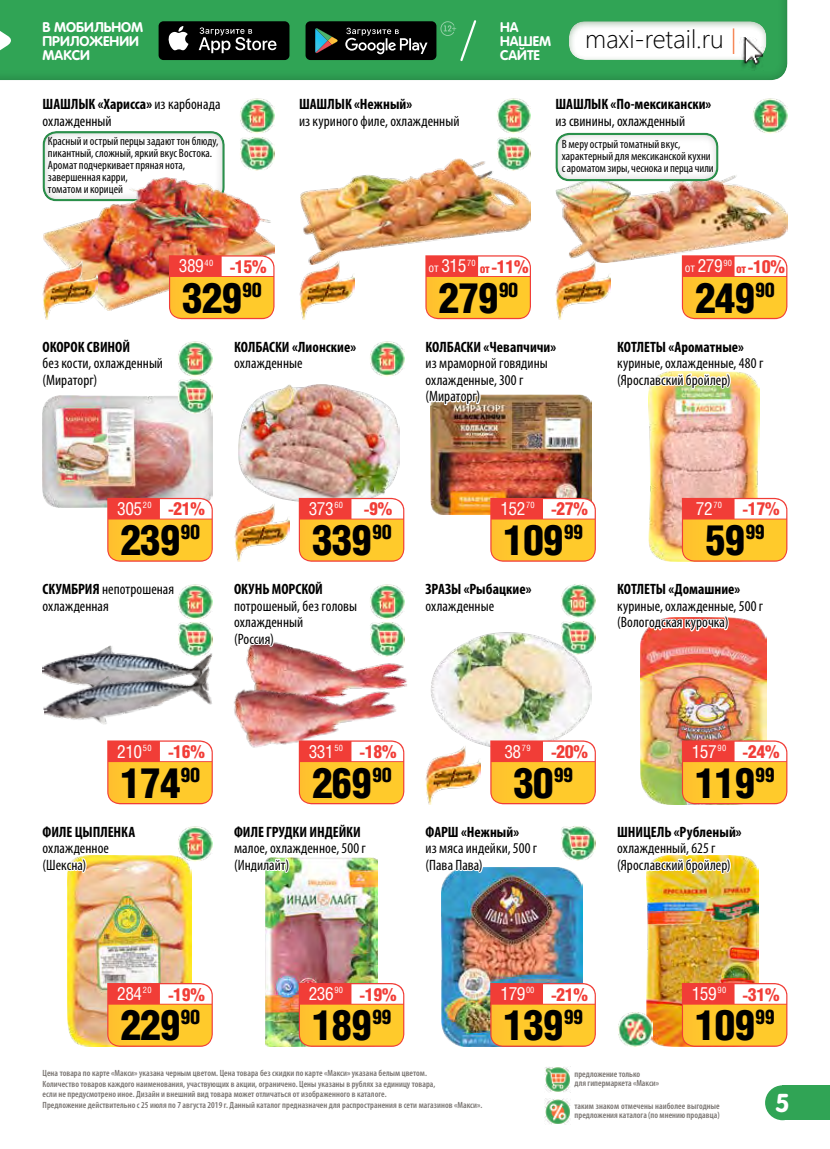
<style>
.page{position:relative;width:830px;height:1149px;background:#fff}
.page>*{position:absolute;margin:0;border:0;box-sizing:border-box;transform-origin:0 0}
.t1{font:900 42px "Helios Cond";letter-spacing:-.03em;color:#000}
.t2{font:300 25.5px "Segoe UI";color:#000}
.t3{font:700 25.5px "Rotonda C";color:#fff}
.t4{font:900 18px "Helios Cond";letter-spacing:-.02em;color:#f13d37}
.t5{font:18px "Helios Cond C";color:#fff}
.t6{font:condensed 15px/16.5px "Myriad Pro";letter-spacing:.005em;color:#000}
.t7{font:700 condensed 15px "Myriad Pro";color:#000}
.t8{font:700 13.8px/14px "Rotonda C";color:#fff}
.t9{font:condensed 12px/12px "Myriad Pro";color:#000}
.t10{font:600 condensed 9px/10.5px "Myriad Pro";letter-spacing:.005em;color:#787370}
.s1{color:#f57238}
.s2{font-weight:700}
.s3{font-family:"Helios Cond C";font-weight:400;font-size:12px}
.s4{font-family:"Helios Cond C";font-weight:400;color:#fff}
.s5{font-family:"Helios Cond C";font-weight:400;font-size:12px;color:#fff}
.s6{font-size:12px}
.s7{font-size:12px;color:#f13d37}
.s8{font-family:"Helios Cond";font-weight:900;color:#f13d37}
</style>
<div class="page">
<div style="left:782px;top:1084px;width:47px;height:35px;background:#30a455"></div>
<div style="left:0;top:0;width:799px;height:90px;background:#000;opacity:.3"></div>
<div style="left:158px;top:21px;width:131px;height:39px;background:#000;border-radius:5px"></div>
<svg style="left:168px;top:26px;width:20px;height:24px"></svg>
<svg style="left:198px;top:27px;width:78px;height:26px"></svg>
<div style="left:554px;top:11px;width:223px;height:51px;background:#346e39;opacity:.5"></div>
<img style="left:739px;top:38px;width:23px;height:32px">
<svg style="left:0;top:24px;width:15px;height:33px"></svg>
<img style="left:43px;top:176px;width:231px;height:79px">
<img style="left:648px;top:397px;width:111px;height:40px">
<img style="left:555px;top:175px;width:212px;height:88px">
<img style="left:646px;top:881px;width:111px;height:101px">
<img style="left:240px;top:98px;width:34px;height:36px">
<img style="left:240px;top:137px;width:34px;height:34px">
<svg style="left:41px;top:62px;width:181px;height:77px"></svg>
<img style="left:300px;top:158px;width:230px;height:97px">
<img style="left:497px;top:98px;width:33px;height:36px">
<img style="left:496px;top:137px;width:34px;height:34px">
<svg style="left:297px;top:18px;width:180px;height:72px"></svg>
<img style="left:753px;top:98px;width:34px;height:36px">
<img style="left:558px;top:261px;width:52px;height:58px">
<svg style="left:553px;top:0;width:160px;height:90px"></svg>
<img style="left:68px;top:874px;width:124px;height:172px">
<svg style="left:107px;top:982px;width:106px;height:64px;background:#fbb451"></svg>
<img style="left:265px;top:882px;width:112px;height:164px">
<svg style="left:298px;top:982px;width:106px;height:64px;background:#f9b250"></svg>
<img style="left:441px;top:874px;width:140px;height:172px">
<svg style="left:490px;top:982px;width:297px;height:143px"></svg>
<img style="left:64px;top:645px;width:148px;height:14px">
<img style="left:42px;top:659px;width:170px;height:66px">
<svg style="left:67px;top:740px;width:146px;height:134px"></svg>
<img style="left:178px;top:627px;width:35px;height:29px">
<img style="left:234px;top:635px;width:173px;height:147px">
<svg style="left:234px;top:740px;width:170px;height:142px"></svg>
<img style="left:43px;top:410px;width:170px;height:87px">
<svg style="left:44px;top:497px;width:169px;height:130px"></svg>
<img style="left:178px;top:410px;width:35px;height:3px">
<img style="left:640px;top:651px;width:125px;height:89px">
<img style="left:640px;top:740px;width:147px;height:141px">
<img style="left:615px;top:195px;width:172px;height:202px">
<svg style="left:640px;top:437px;width:147px;height:214px"></svg>
<img style="left:430px;top:394px;width:161px;height:103px">
<svg style="left:425px;top:255px;width:133px;height:171px"></svg>
<img style="left:238px;top:391px;width:162px;height:106px">
<img style="left:370px;top:341px;width:34px;height:35px">
<img style="left:42px;top:255px;width:316px;height:155px">
<img style="left:234px;top:497px;width:170px;height:163px">
<img style="left:431px;top:632px;width:160px;height:108px">
<img style="left:560px;top:621px;width:35px;height:33px">
<svg style="left:430px;top:497px;width:165px;height:121px"></svg>
<svg style="left:425px;top:740px;width:170px;height:134px"></svg>
<div style="left:540px;top:122px;width:191px;height:60px;background:#000;opacity:.3"></div>
<img style="left:617px;top:1011px;width:34px;height:35px">
<h3 class="t8" style="left:500px;top:20px;width:52px">НА<br>НАШЕМ<br>САЙТЕ</h3>
<h3 class="t8" style="left:43px;top:20px;width:102px">В МОБИЛЬНОМ<br>ПРИЛОЖЕНИИ<br>МАКСИ</h3>
<h2 class="t2" style="left:584px;top:18px;width:153px">maxi-retail.ru <span class="s1">|</span></h2>
<h3 class="t6" style="left:43px;top:96px;width:179px"><span class="s2">ШАШЛЫК «Харисса»</span> из карбонада охлажденный</h3>
<h3 class="t7" style="left:299px;top:95px;width:115px">ШАШЛЫК «Нежный»</h3>
<h3 class="t6" style="left:299px;top:112px;width:162px">из куриного филе, охлажденный</h3>
<h3 class="t7" style="left:555px;top:95px;width:157px">ШАШЛЫК «По-мексикански»</h3>
<h3 class="t6" style="left:555px;top:112px;width:131px">из свинины, охлажденный</h3>
<h3 class="t9" style="left:48px;top:135px;width:172px">Красный и острый перцы задают тон блюду, пикантный, сложный, яркий вкус Востока.<br>Аромат подчеркивает пряная нота, завершенная карри,<br>томатом и корицей</h3>
<h3 class="t9" style="left:561px;top:138px;width:153px">В меру острый томатный вкус, характерный для мексиканской кухни с ароматом зиры, чеснока и перца чили</h3>
<h3 class="t4" style="left:178px;top:256px;width:90px"><span class="s3">.</span><span class="s4">389</span><sup>40</sup> -15%</h3>
<h3 class="t4" style="left:428px;top:256px;width:102px"><span class="s5">от</span> <span class="s3">.</span><span class="s4">315</span><sup>70</sup> <span class="s6">от</span> -11%</h3>
<h3 class="t4" style="left:684px;top:256px;width:102px"><span class="s5">от</span> <span class="s3">.</span><span class="s4">279</span><sup>90</sup> <span class="s6">от</span> -10%</h3>
<h1 class="t1" style="left:182px;top:273px;width:82px">329<sup>90</sup></h1>
<h1 class="t1" style="left:438px;top:273px;width:82px">279<sup>90</sup></h1>
<h1 class="t1" style="left:694px;top:273px;width:82px">249<sup>90</sup></h1>
<h3 class="t7" style="left:43px;top:337px;width:89px">ОКОРОК СВИНОЙ</h3>
<h3 class="t6" style="left:43px;top:355px;width:122px">без кости, охлажденный (Мираторг)</h3>
<h3 class="t7" style="left:234px;top:337px;width:123px">КОЛБАСКИ «Лионские»</h3>
<h3 class="t6" style="left:234px;top:355px;width:70px">охлажденные</h3>
<h3 class="t7" style="left:425px;top:337px;width:132px">КОЛБАСКИ «Чевапчичи»</h3>
<h3 class="t6" style="left:425px;top:355px;width:123px">из мраморной говядины охлажденные, 300 г (Мираторг)</h3>
<h3 class="t7" style="left:617px;top:337px;width:128px">КОТЛЕТЫ «Ароматные»</h3>
<h3 class="t6" style="left:617px;top:355px;width:148px">куриные, охлажденные, 480 г (Ярославский бройлер)</h3>
<h3 class="t4" style="left:116px;top:498px;width:90px"><span class="s3">.</span><span class="s4">305</span><sup>20</sup> -21%</h3>
<h3 class="t5" style="left:307px;top:497px;width:86px"><span class="s7">.</span>373<sup>60</sup> <span class="s8">-9%</span></h3>
<h3 class="t4" style="left:499px;top:498px;width:90px"><span class="s3">.</span><span class="s4">152</span><sup>70</sup> -27%</h3>
<h3 class="t4" style="left:694px;top:498px;width:86px"><span class="s3">.</span><span class="s4">72</span><sup>70</sup> -17%</h3>
<h1 class="t1" style="left:120px;top:516px;width:82px">239<sup>90</sup></h1>
<h1 class="t1" style="left:311px;top:516px;width:82px">339<sup>90</sup></h1>
<h1 class="t1" style="left:503px;top:516px;width:81px">109<sup>99</sup></h1>
<h1 class="t1" style="left:704px;top:516px;width:62px">59<sup>99</sup></h1>
<h3 class="t6" style="left:43px;top:580px;width:133px"><span class="s2">СКУМБРИЯ</span> непотрошеная охлажденная</h3>
<h3 class="t7" style="left:234px;top:579px;width:90px">ОКУНЬ МОРСКОЙ</h3>
<h3 class="t6" style="left:234px;top:597px;width:124px">потрошеный, без головы охлажденный<br>(Россия)</h3>
<h3 class="t7" style="left:425px;top:579px;width:107px">ЗРАЗЫ «Рыбацкие»</h3>
<h3 class="t6" style="left:425px;top:597px;width:70px">охлажденные</h3>
<h3 class="t7" style="left:617px;top:579px;width:125px">КОТЛЕТЫ «Домашние»</h3>
<h3 class="t6" style="left:617px;top:597px;width:147px">куриные, охлажденные, 500 г (Вологодская курочка)</h3>
<h3 class="t4" style="left:116px;top:741px;width:90px"><span class="s3">.</span><span class="s4">210</span><sup>50</sup> -16%</h3>
<h3 class="t4" style="left:307px;top:741px;width:90px"><span class="s3">.</span><span class="s4">331</span><sup>50</sup> -18%</h3>
<h3 class="t4" style="left:503px;top:741px;width:86px"><span class="s3">.</span><span class="s4">38</span><sup>79</sup> -20%</h3>
<h3 class="t4" style="left:690px;top:741px;width:90px"><span class="s3">.</span><span class="s4">157</span><sup>90</sup> -24%</h3>
<h1 class="t1" style="left:120px;top:758px;width:82px">174<sup>90</sup></h1>
<h1 class="t1" style="left:311px;top:758px;width:82px">269<sup>90</sup></h1>
<h1 class="t1" style="left:513px;top:758px;width:62px">30<sup>99</sup></h1>
<h1 class="t1" style="left:694px;top:758px;width:81px">119<sup>99</sup></h1>
<h3 class="t7" style="left:43px;top:822px;width:94px">ФИЛЕ ЦЫПЛЕНКА</h3>
<h3 class="t6" style="left:43px;top:839px;width:68px">охлажденное (Шексна)</h3>
<h3 class="t7" style="left:234px;top:822px;width:128px">ФИЛЕ ГРУДКИ ИНДЕЙКИ</h3>
<h3 class="t6" style="left:234px;top:839px;width:133px">малое, охлажденное, 500 г (Индилайт)</h3>
<h3 class="t7" style="left:425px;top:822px;width:95px">ФАРШ «Нежный»</h3>
<h3 class="t6" style="left:425px;top:839px;width:113px">из мяса индейки, 500 г (Пава Пава)</h3>
<h3 class="t7" style="left:617px;top:822px;width:126px">ШНИЦЕЛЬ «Рубленый»</h3>
<h3 class="t6" style="left:617px;top:839px;width:115px">охлажденный, 625 г (Ярославский бройлер)</h3>
<h3 class="t4" style="left:116px;top:983px;width:90px"><span class="s3">.</span><span class="s4">284</span><sup>20</sup> -19%</h3>
<h1 class="t1" style="left:120px;top:1000px;width:82px">229<sup>90</sup></h1>
<h3 class="t4" style="left:307px;top:983px;width:90px"><span class="s3">.</span><span class="s4">236</span><sup>90</sup> -19%</h3>
<h1 class="t1" style="left:311px;top:1000px;width:81px">189<sup>99</sup></h1>
<h3 class="t4" style="left:499px;top:983px;width:90px"><span class="s3">.</span><span class="s4">179</span><sup>00</sup> -21%</h3>
<h1 class="t1" style="left:503px;top:1000px;width:81px">139<sup>99</sup></h1>
<h3 class="t4" style="left:690px;top:983px;width:90px"><span class="s3">.</span><span class="s4">159</span><sup>90</sup> -31%</h3>
<h1 class="t1" style="left:694px;top:1000px;width:81px">109<sup>99</sup></h1>
<p class="t10" style="left:43px;top:1067px;width:441px">Цена товара по карте «Макси» указана черным цветом. Цена товара без скидки по карте «Макси» указана белым цветом.<br>Количество товаров каждого наименования, участвующих в акции, ограничено. Цены указаны в рублях за единицу товара,<br>если не предусмотрено иное. Дизайн и внешний вид товара может отличаться от изображенного в каталоге.<br>Предложение действительно с 25 июля по 7 августа 2019 г. Данный каталог предназначен для распространения в сети магазинов «Макси».</p>
<p class="t10" style="left:574px;top:1068px;width:86px;line-height:9px">предложение только<br>для гипермаркета «Макси»</p>
<p class="t10" style="left:574px;top:1101px;width:147px;line-height:9px">таким знаком отмечены наиболее выгодные предложения каталога (по мнению продавца)</p>
<h2 class="t3" style="left:774px;top:1087px;width:16px">5</h2>
</div>
